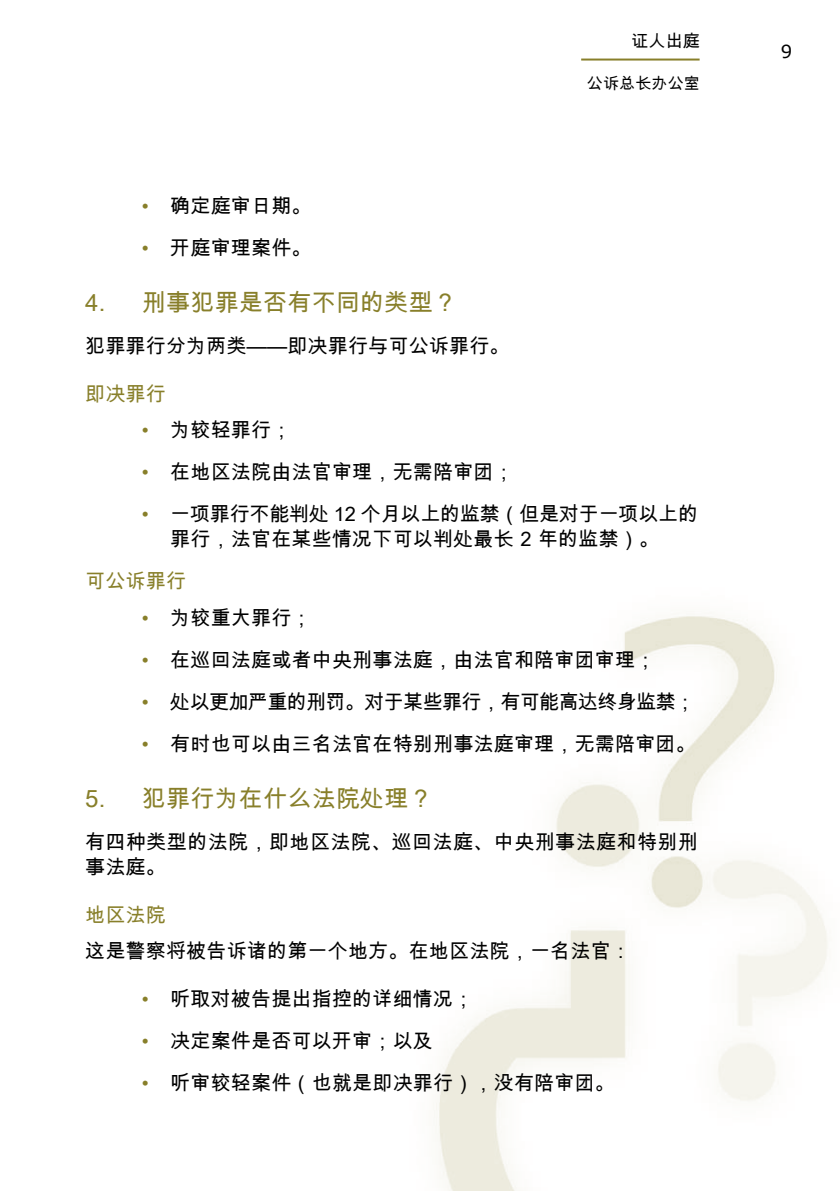
<style>
.page{position:relative;width:840px;height:1191px;background:#fff}
.page>*{position:absolute;margin:0;border:0;box-sizing:border-box;transform-origin:0 0}
.t1{font:24px "Arial Unicode MS";letter-spacing:.01em;color:#887f2a}
.t2{font:20px/42px "Arial Unicode MS";letter-spacing:.01em;color:#000}
.t3{font:20px/42px "Arial Unicode MS";letter-spacing:-.01em;color:#000}
.t4{font:20px/42px "Arial Unicode MS";letter-spacing:.01em;color:#887f2a;text-align:justify}
.t5{font:17px "Arial Unicode MS";color:#000}
.t6{font:16px "Arial Unicode MS";letter-spacing:.01em;color:#000}
</style>
<div class="page">
<img style="left:434px;top:616px;width:394px;height:575px">
<hr style="left:581px;top:59px;width:118px;height:2px;background:#887f2a">
<p class="t5" style="left:631px;top:28px;width:70px">证人出庭</p>
<p class="t6" style="left:586px;top:72px;width:114px">公诉总长办公室</p>
<p class="t2" style="left:170px;top:184px;width:143px">确定庭审日期。开庭审理案件。</p>
<p class="t1" style="left:85px;top:285px;width:373px">4. 刑事犯罪是否有不同的类型？</p>
<p class="t2" style="left:85px;top:325px;width:426px">犯罪罪行分为两类——即决罪行与可公诉罪行。</p>
<p class="t4" style="left:85px;top:372px;width:82px">即决罪行</p>
<p class="t3" style="left:170px;top:409px;width:529px">为较轻罪行；<br>在地区法院由法官审理，无需陪审团；<br>一项罪行不能判处 12 个月以上的监禁（但是对于一项以上的</p>
<p class="t2" style="left:170px;top:518px;width:490px">罪行，法官在某些情况下可以判处最长 2 年的监禁）。</p>
<p class="t4" style="left:85px;top:560px;width:102px">可公诉罪行</p>
<p class="t2" style="left:170px;top:596px;width:527px">为较重大罪行；<br>在巡回法庭或者中央刑事法庭，由法官和陪审团审理；<br>处以更加严重的刑罚。对于某些罪行，有可能高达终身监禁；有时也可以由三名法官在特别刑事法庭审理，无需陪审团。</p>
<p class="t1" style="left:85px;top:781px;width:349px">5. 犯罪行为在什么法院处理？</p>
<p class="t2" style="left:85px;top:829px;width:614px;line-height:25px">有四种类型的法院，即地区法院、巡回法庭、中央刑事法庭和特别刑事法庭。</p>
<p class="t4" style="left:85px;top:893px;width:82px">地区法院</p>
<p class="t2" style="left:85px;top:929px;width:547px">这是警察将被告诉诸的第一个地方。在地区法院，一名法官：</p>
<p class="t2" style="left:170px;top:977px;width:446px">听取对被告提出指控的详细情况；<br>决定案件是否可以开审；以及<br>听审较轻案件（也就是即决罪行），没有陪审团。</p>
<p class="t4" style="left:142px;top:184px;width:8px">• •</p>
<p class="t4" style="left:142px;top:409px;width:8px">• • •</p>
<p class="t4" style="left:142px;top:596px;width:8px">• • • •</p>
<p class="t4" style="left:142px;top:977px;width:8px">• • •</p>
</div>
